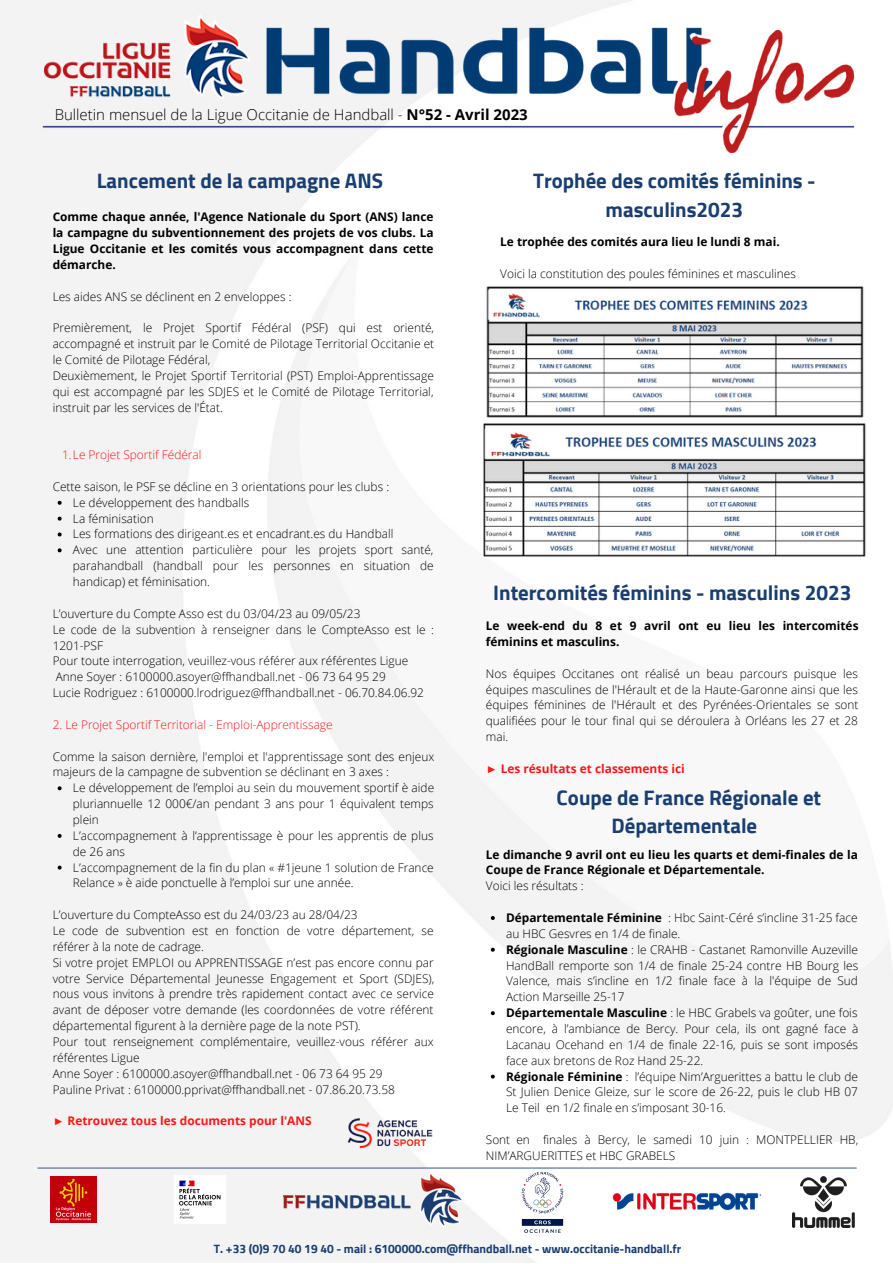
<style>
.page{position:relative;width:893px;height:1264px;background:#fff}
.page>*{position:absolute;margin:0;border:0;box-sizing:border-box;transform-origin:0 0}
.t1{font:700 20.85px/28px "Cairo";color:#193e71;text-align:center}
.t2{font:300 15px "Open Sans";color:#000}
.t3{font:700 12px "Cairo";color:#193e71}
.t4{font:300 11.85px/15.9px "Open Sans";color:#000}
.t5{font:700 11.85px/15.9px "Open Sans";color:#000}
.t6{font:300 11.85px "Open Sans";color:#ff1616}
.t7{font:700 11.85px "Open Sans";color:#ff1616}
.s1{font-weight:700}
.s2{font-family:"Liberation Serif"}
</style>
<div class="page">
<img style="left:1px;top:0;width:891px;height:1262px">
<img style="left:38px;top:15px;width:820px;height:138px">
<div style="left:5px;top:0;width:244px;height:98px;background:#f3f3f3"></div>
<img style="left:44px;top:15px;width:205px;height:84px">
<svg style="left:38px;top:1167px;width:818px;height:1px"></svg>
<img style="left:612px;top:1192px;width:149px;height:18px">
<img style="left:283px;top:1171px;width:179px;height:55px">
<img style="left:482px;top:1160px;width:121px;height:85px">
<img style="left:51px;top:1176px;width:46px;height:46px">
<img style="left:792px;top:1176px;width:62px;height:51px">
<img style="left:174px;top:1175px;width:52px;height:48px">
<img style="left:344px;top:1107px;width:91px;height:51px">
<img style="left:485px;top:283px;width:379px;height:137px">
<img style="left:482px;top:420px;width:384px;height:137px">
<svg style="left:58px;top:501px;width:4px;height:4px"></svg>
<svg style="left:58px;top:516px;width:4px;height:4px"></svg>
<svg style="left:58px;top:532px;width:4px;height:4px"></svg>
<svg style="left:58px;top:548px;width:4px;height:4px"></svg>
<svg style="left:58px;top:786px;width:4px;height:4px"></svg>
<svg style="left:58px;top:833px;width:4px;height:4px"></svg>
<svg style="left:58px;top:865px;width:4px;height:4px"></svg>
<svg style="left:491px;top:916px;width:4px;height:4px"></svg>
<svg style="left:491px;top:947px;width:4px;height:4px"></svg>
<svg style="left:491px;top:1011px;width:4px;height:4px"></svg>
<svg style="left:491px;top:1074px;width:4px;height:4px"></svg>
<p class="t2" style="left:55px;top:104px;width:474px">Bulletin mensuel de la Ligue Occitanie de Handball - <span class="s1">N°52 - Avril 2023</span></p>
<h1 class="t1" style="left:97px;top:167px;width:288px">Lancement de la campagne ANS</h1>
<p class="t5" style="left:53px;top:209px;width:382px;text-align:justify">Comme chaque année, l'Agence Nationale du Sport (ANS) lance la campagne du subventionnement des projets de vos clubs. La Ligue Occitanie et les comités vous accompagnent dans cette démarche.</p>
<p class="t4" style="left:53px;top:288px;width:240px">Les aides ANS se déclinent en 2 enveloppes :</p>
<p class="t4" style="left:53px;top:320px;width:383px">Premièrement, le Projet Sportif Fédéral (PSF) qui est orienté, accompagné et instruit par le Comité de Pilotage Territorial Occitanie et le Comité de Pilotage Fédéral,<br>Deuxièmement, le Projet Sportif Territorial (PST) Emploi-Apprentissage qui est accompagné par les SDJES et le Comité de Pilotage Territorial, instruit par les services de l'État.</p>
<p class="t6" style="left:62px;top:446px;width:141px">1.Le Projet Sportif Fédéral</p>
<p class="t4" style="left:73px;top:494px;width:362px">Le développement des handballs<br>La féminisation<br>Les formations des dirigeant.es et encadrant.es du Handball<br>Avec une attention particulière pour les projets sport santé, parahandball (handball pour les personnes en situation de handicap) et féminisation.</p>
<p class="t4" style="left:53px;top:478px;width:338px">Cette saison, le PSF se décline en 3 orientations pour les clubs :</p>
<p class="t4" style="left:53px;top:605px;width:382px">L’ouverture du Compte Asso est du 03/04/23 au 09/05/23<br>Le code de la subvention à renseigner dans le CompteAsso est le :<br>1201-PSF<br>Pour toute interrogation, veuillez-vous référer aux référentes Ligue Anne Soyer : 6100000.asoyer@ffhandball.net - 06 73 64 95 29<br>Lucie Rodriguez : 6100000.lrodriguez@ffhandball.net - 06.70.84.06.92</p>
<p class="t6" style="left:53px;top:716px;width:281px">2. Le Projet Sportif Territorial - Emploi-Apprentissage</p>
<p class="t4" style="left:53px;top:748px;width:383px">Comme la saison dernière, l'emploi et l'apprentissage sont des enjeux majeurs de la campagne de subvention se déclinant en 3 axes :</p>
<p class="t4" style="left:73px;top:779px;width:363px">Le développement de l’emploi au sein du mouvement sportif è aide pluriannuelle 12 000€/an pendant 3 ans pour 1 équivalent temps plein<br>L’accompagnement à l’apprentissage è pour les apprentis de plus de 26 ans<br>L’accompagnement de la fin du plan « #1jeune 1 solution de France Relance » è aide ponctuelle à l’emploi sur une année.</p>
<p class="t4" style="left:53px;top:906px;width:383px">L’ouverture du CompteAsso est du 24/03/23 au 28/04/23<br>Le code de subvention est en fonction de votre département, se référer à la note de cadrage.<br>Si votre projet EMPLOI ou APPRENTISSAGE n’est pas encore connu par votre Service Départemental Jeunesse Engagement et Sport (SDJES), nous vous invitons à prendre très rapidement contact avec ce service avant de déposer votre demande (les coordonnées de votre référent départemental figurent à la dernière page de la note PST).<br>Pour tout renseignement complémentaire, veuillez-vous référer aux référentes Ligue<br>Anne Soyer : 6100000.asoyer@ffhandball.net - 06 73 64 95 29<br>Pauline Privat : 6100000.pprivat@ffhandball.net - 07.86.20.73.58</p>
<p class="t7" style="left:53px;top:1112px;width:260px"><span class="s2">►</span> Retrouvez tous les documents pour l'ANS</p>
<h1 class="t1" style="left:533px;top:167px;width:284px">Trophée des comités féminins - masculins2023</h1>
<p class="t5" style="left:500px;top:233px;width:281px">Le trophée des comités aura lieu le lundi 8 mai.</p>
<p class="t4" style="left:500px;top:265px;width:297px">Voici la constitution des poules féminines et masculines</p>
<h1 class="t1" style="left:493px;top:579px;width:359px">Intercomités féminins - masculins 2023</h1>
<p class="t5" style="left:486px;top:617px;width:374px">Le week-end du 8 et 9 avril ont eu lieu les intercomités féminins et masculins.</p>
<p class="t4" style="left:486px;top:665px;width:374px;text-align:justify">Nos équipes Occitanes ont réalisé un beau parcours puisque les équipes masculines de l'Hérault et de la Haute-Garonne ainsi que les équipes féminines de l'Hérault et des Pyrénées-Orientales se sont qualifiées pour le tour final qui se déroulera à Orléans les 27 et 28 mai.</p>
<p class="t7" style="left:486px;top:760px;width:200px"><span class="s2">►</span> Les résultats et classements ici</p>
<h1 class="t1" style="left:556px;top:783px;width:266px">Coupe de France Régionale et<br>Départementale</h1>
<p class="t5" style="left:486px;top:846px;width:373px">Le dimanche 9 avril ont eu lieu les quarts et demi-finales de la<br>Coupe de France Régionale et Départementale.</p>
<p class="t4" style="left:486px;top:877px;width:99px">Voici les résultats :</p>
<p class="t4" style="left:506px;top:909px;width:354px"><span class="s1">Départementale Féminine</span> : Hbc Saint-Céré s’incline 31-25 face au HBC Gesvres en 1/4 de finale.<br><span class="s1">Régionale Masculine</span> : le CRAHB - Castanet Ramonville Auzeville HandBall remporte son 1/4 de finale 25-24 contre HB Bourg les Valence, mais s’incline en 1/2 finale face à la l'équipe de Sud Action Marseille 25-17<br><span class="s1">Départementale Masculine</span> : le HBC Grabels va goûter, une fois encore, à l’ambiance de Bercy. Pour cela, ils ont gagné face à Lacanau Ocehand en 1/4 de finale 22-16, puis se sont imposés face aux bretons de Roz Hand 25-22.<br><span class="s1">Régionale Féminine</span> : l’équipe Nim’Arguerittes a battu le club de St Julien Denice Gleize, sur le score de 26-22, puis le club HB 07<br>Le Teil en 1/2 finale en s’imposant 30-16.</p>
<p class="t4" style="left:486px;top:1131px;width:374px">Sont en finales à Bercy, le samedi 10 juin : MONTPELLIER HB,<br>NIM’ARGUERITTES et HBC GRABELS</p>
<p class="t3" style="left:214px;top:1241px;width:469px">T. +33 (0)9 70 40 19 40 - mail : 6100000.com@ffhandball.net - www.occitanie-handball.fr</p>
</div>
